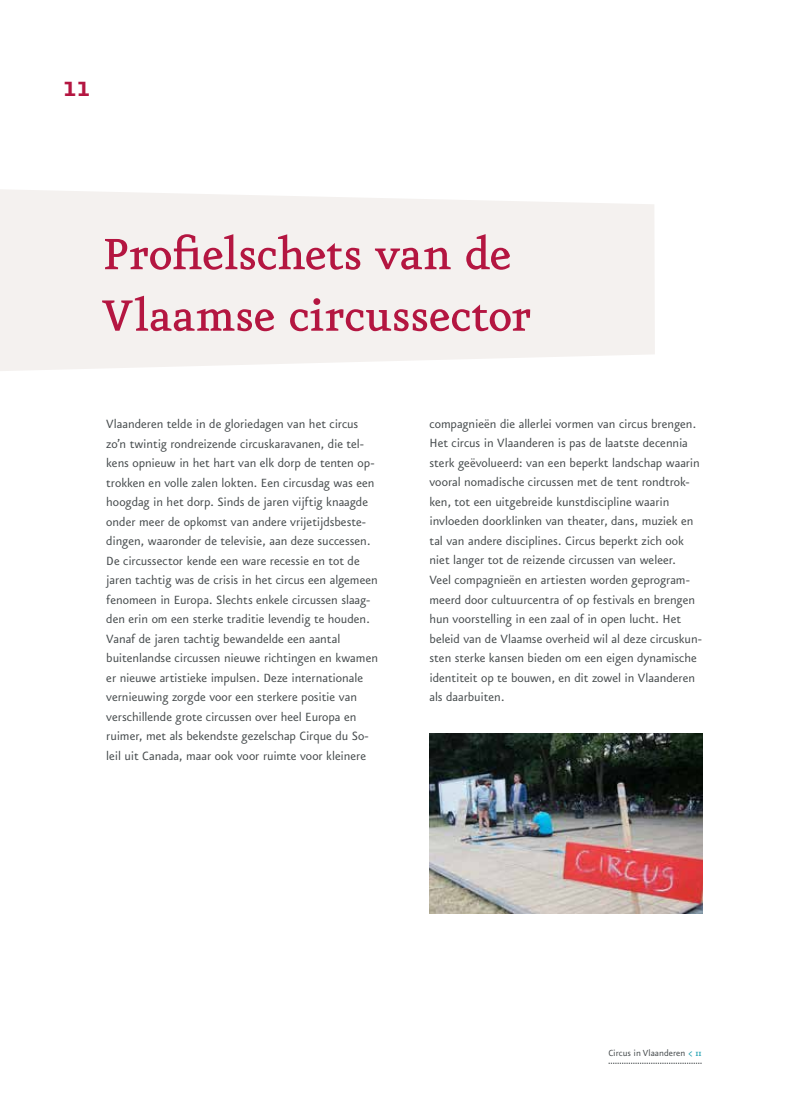
<style>
.page{position:relative;width:808px;height:1106px;background:#fff}
.page>*{position:absolute;margin:0;border:0;box-sizing:border-box;transform-origin:0 0}
.t1{font:500 52.5px/61.5px "Eureka";letter-spacing:-.015em;color:#b41641}
.t2{font:500 36px "Eureka Sans";color:#b41641}
.t3{font:14.25px/19.5px "Eureka Sans";letter-spacing:-.005em;color:#464b4d}
.t4{font:10.5px "Eureka Sans";color:#464b4d}
.s1{font-family:"Eureka";color:#0094a7}
</style>
<div class="page">
<svg style="left:0;top:189px;width:655px;height:182px;fill:#f4f1ef"></svg>
<img style="left:429px;top:733px;width:273px;height:181px">
<svg style="left:608px;top:1063px;width:94px;height:1px"></svg>
<h2 class="t2" style="left:63px;top:68px;width:29px">11</h2>
<h1 class="t1" style="left:102px;top:226px;width:431px">Profielschets van de<br>Vlaamse circussector</h1>
<p class="t3" style="left:106px;top:414px;width:273px">Vlaanderen telde in de gloriedagen van het circus zo’n twintig rondreizende circuskaravanen, die tel&shy;kens opnieuw in het hart van elk dorp de tenten op&shy;trokken en volle zalen lokten. Een circusdag was een hoogdag in het dorp. Sinds de jaren vijftig knaagde onder meer de opkomst van andere vrijetijdsbeste&shy;dingen, waaronder de televisie, aan deze successen.<br>De circussector kende een ware recessie en tot de jaren tachtig was de crisis in het circus een algemeen fenomeen in Europa. Slechts enkele circussen slaag&shy;den erin om een sterke traditie levendig te houden.<br>Vanaf de jaren tachtig bewandelde een aantal buitenlandse circussen nieuwe richtingen en kwamen er nieuwe artistieke impulsen. Deze internationale vernieuwing zorgde voor een sterkere positie van verschillende grote circussen over heel Europa en ruimer, met als bekendste gezelschap Cirque du So&shy;leil uit Canada, maar ook voor ruimte voor kleinere</p>
<p class="t3" style="left:429px;top:414px;width:274px">compagnieën die allerlei vormen van circus brengen.<br>Het circus in Vlaanderen is pas de laatste decennia sterk geëvolueerd: van een beperkt landschap waarin vooral nomadische circussen met de tent rondtrok&shy;ken, tot een uitgebreide kunstdiscipline waarin invloeden doorklinken van theater, dans, muziek en tal van andere disciplines. Circus beperkt zich ook niet langer tot de reizende circussen van weleer.<br>Veel compagnieën en artiesten worden geprogram&shy;meerd door cultuurcentra of op festivals en brengen hun voorstelling in een zaal of in open lucht. Het beleid van de Vlaamse overheid wil al deze circuskun&shy;sten sterke kansen bieden om een eigen dynamische identiteit op te bouwen, en dit zowel in Vlaanderen als daarbuiten.</p>
<p class="t4" style="left:608px;top:1048px;width:95px">Circus in Vlaanderen <span class="s1">&lt; 11</span></p>
</div>
